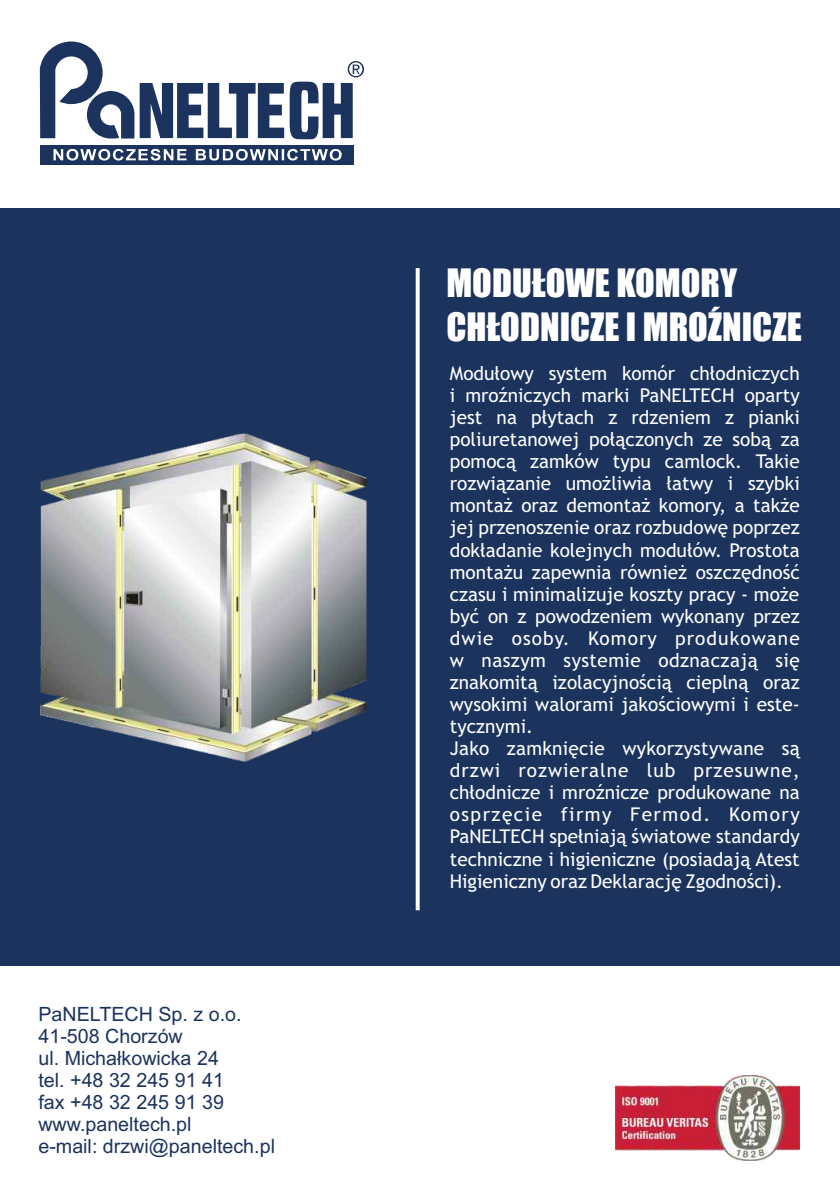
<style>
.page{position:relative;width:840px;height:1191px;background:#fff}
.page>*{position:absolute;margin:0;border:0;box-sizing:border-box;transform-origin:0 0}
.t1{font:36.2px/44px "Impact";color:#fff}
.t2{font:19.6px/22px "Arial";color:#1c335e}
.t3{font:19px/22px "Trebuchet MS";color:#fff}
</style>
<div class="page">
<div style="left:0;top:208px;width:839px;height:757px;background:#1c335e"></div>
<svg style="left:40px;top:41px;width:324px;height:99px"></svg>
<div style="left:40px;top:145px;width:313px;height:19px;background:#1c335e"></div>
<svg style="left:53px;top:149px;width:288px;height:11px"></svg>
<img style="left:615px;top:1075px;width:184px;height:85px">
<svg style="left:415px;top:268px;width:4px;height:642px;fill:#fff"></svg>
<img style="left:40px;top:433px;width:326px;height:328px">
<p class="t2" style="left:38px;top:1004px;width:238px">PaNELTECH Sp. z o.o.<br>41-508 Chorzów<br>ul. Michałkowicka 24<br>tel. +48 32 245 91 41<br>fax +48 32 245 91 39 www.paneltech.pl<br>e-mail: drzwi@paneltech.pl</p>
<h1 class="t1" style="left:446px;top:263px;width:357px">MODUŁOWE KOMORY<br>CHŁODNICZE I MROŹNICZE</h1>
<p class="t3" style="left:449px;top:364px;width:351px">Modułowy system komór chłodniczych i mroźniczych marki PaNELTECH oparty jest na płytach z rdzeniem z pianki poliuretanowej połączonych ze sobą za pomocą zamków typu camlock. Takie rozwiązanie umożliwia łatwy i szybki montaż oraz demontaż komory, a także jej przenoszenie oraz rozbudowę poprzez dokładanie kolejnych modułów. Prostota montażu zapewnia również oszczędność czasu i minimalizuje koszty pracy - może być on z powodzeniem wykonany przez dwie osoby. Komory produkowane w naszym systemie odznaczają się znakomitą izolacyjnością cieplną oraz wysokimi walorami jakościowymi i este&shy;tycznymi.<br>Jako zamknięcie wykorzystywane są drzwi rozwieralne lub przesuwne, chłodnicze i mroźnicze produkowane na osprzęcie firmy Fermod. Komory PaNELTECH spełniają światowe standardy techniczne i higieniczne (posiadają Atest Higieniczny oraz Deklarację Zgodności).</p>
</div>
